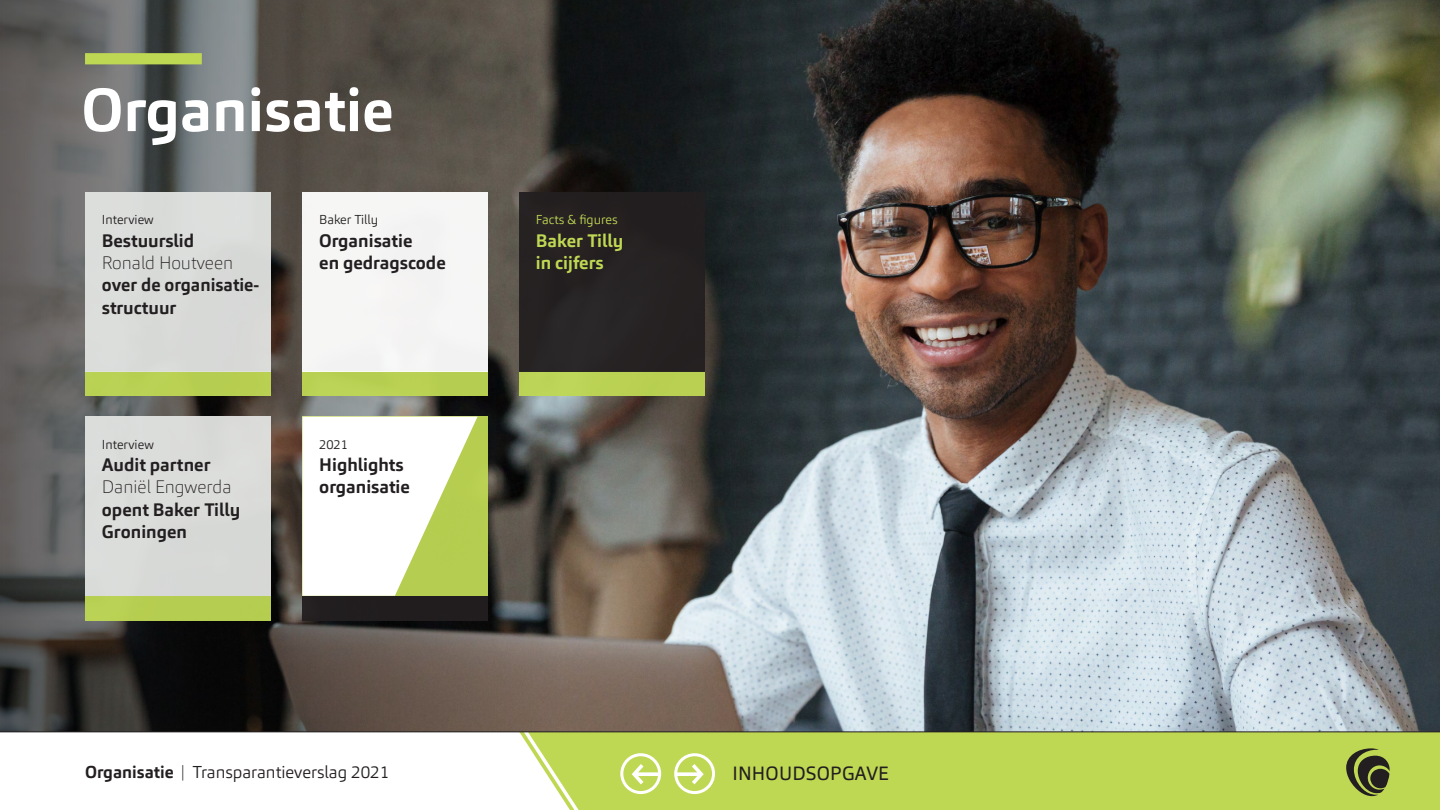
<style>
.page{position:relative;width:1440px;height:810px;background:#fff}
.page>*{position:absolute;margin:0;border:0;box-sizing:border-box;transform-origin:0 0}
.t1{font:700 60px "Carnac";color:#fff}
.t2{font:18.98px "Carnac";letter-spacing:.01em;color:#231f20}
.t3{font:700 17.92px/22.4px "Carnac";color:#231f20}
.t4{font:100 17.92px/22.4px "Carnac";color:#231f20}
.t5{font:700 17.92px/22.4px "Carnac";color:#bfd854}
.t6{font:300 17.02px "Carnac";color:#231f20}
.t7{font:300 12.83px "Carnac";color:#231f20}
.t8{font:300 12.83px "Carnac";color:#bfd854}
.s1{font-weight:700}
.s2{font-weight:100}
</style>
<div class="page">
<img style="left:686px;top:0;width:754px;height:731px">
<svg style="left:0;top:0;width:686px;height:731px;background:#54504b"></svg>
<div style="left:85px;top:53px;width:117px;height:11px;background:#bfd854"></div>
<div style="left:496px;top:732px;width:944px;height:78px;background:#bfd854"></div>
<svg style="left:0;top:732px;width:579px;height:78px"></svg>
<div style="left:620px;top:753px;width:41px;height:41px;border:3px solid #fff;border-radius:50%"></div>
<svg style="left:632px;top:764px;width:27px;height:20px"></svg>
<div style="left:674px;top:753px;width:41px;height:41px;border:3px solid #fff;border-radius:50%"></div>
<svg style="left:677px;top:764px;width:27px;height:20px"></svg>
<svg style="left:1346px;top:748px;width:44px;height:48px"></svg>
<hr style="left:0;top:731px;width:1440px;height:1px;background:#231f20">
<div style="left:85px;top:371px;width:185px;height:25px;background:#b9d052"></div>
<div style="left:85px;top:596px;width:186px;height:24px;background:#b5cd50"></div>
<div style="left:302px;top:371px;width:185px;height:25px;background:#b8d052"></div>
<div style="left:302px;top:596px;width:185px;height:24px;background:#231f20"></div>
<div style="left:519px;top:371px;width:185px;height:25px;background:#bfd854"></div>
<div style="left:85px;top:192px;width:185px;height:179px;background:#dadcd9"></div>
<div style="left:85px;top:417px;width:186px;height:179px;background:#dbdcda"></div>
<div style="left:302px;top:192px;width:185px;height:179px;background:#f6f6f5"></div>
<div style="left:519px;top:192px;width:185px;height:179px;background:#231f20"></div>
<div style="left:302px;top:417px;width:185px;height:179px;background:#b6cd50"></div>
<svg style="left:302px;top:417px;width:176px;height:179px"></svg>
<p class="t1" style="left:81px;top:72px;width:314px">Organisatie</p>
<p class="t7" style="left:102px;top:212px;width:53px">Interview</p>
<p class="t4" style="left:102px;top:229px;width:133px"><span class="s1">Bestuurslid<br></span>Ronald Houtveen</p>
<p class="t3" style="left:102px;top:274px;width:159px">over de organisatie&shy;structuur</p>
<p class="t7" style="left:102px;top:436px;width:53px">Interview</p>
<p class="t3" style="left:102px;top:454px;width:140px">Audit partner<br><span class="s2">Daniël Engwerda </span>opent Baker Tilly<br>Groningen</p>
<p class="t7" style="left:319px;top:212px;width:60px">Baker Tilly</p>
<p class="t3" style="left:319px;top:229px;width:95px">Organisatie</p>
<p class="t3" style="left:319px;top:251px;width:128px">en gedragscode</p>
<p class="t7" style="left:319px;top:436px;width:30px">2021</p>
<p class="t3" style="left:319px;top:454px;width:86px">Highlights</p>
<p class="t3" style="left:319px;top:476px;width:92px">organisatie</p>
<p class="t6" style="left:85px;top:761px;width:306px"><span class="s1">Organisatie</span> <span class="s2">|</span> Transparantieverslag 2021</p>
<p class="t8" style="left:536px;top:212px;width:83px">Facts &amp; figures</p>
<p class="t5" style="left:536px;top:229px;width:89px">Baker Tilly in cijfers</p>
<p class="t2" style="left:732px;top:761px;width:158px">INHOUDSOPGAVE</p>
</div>
